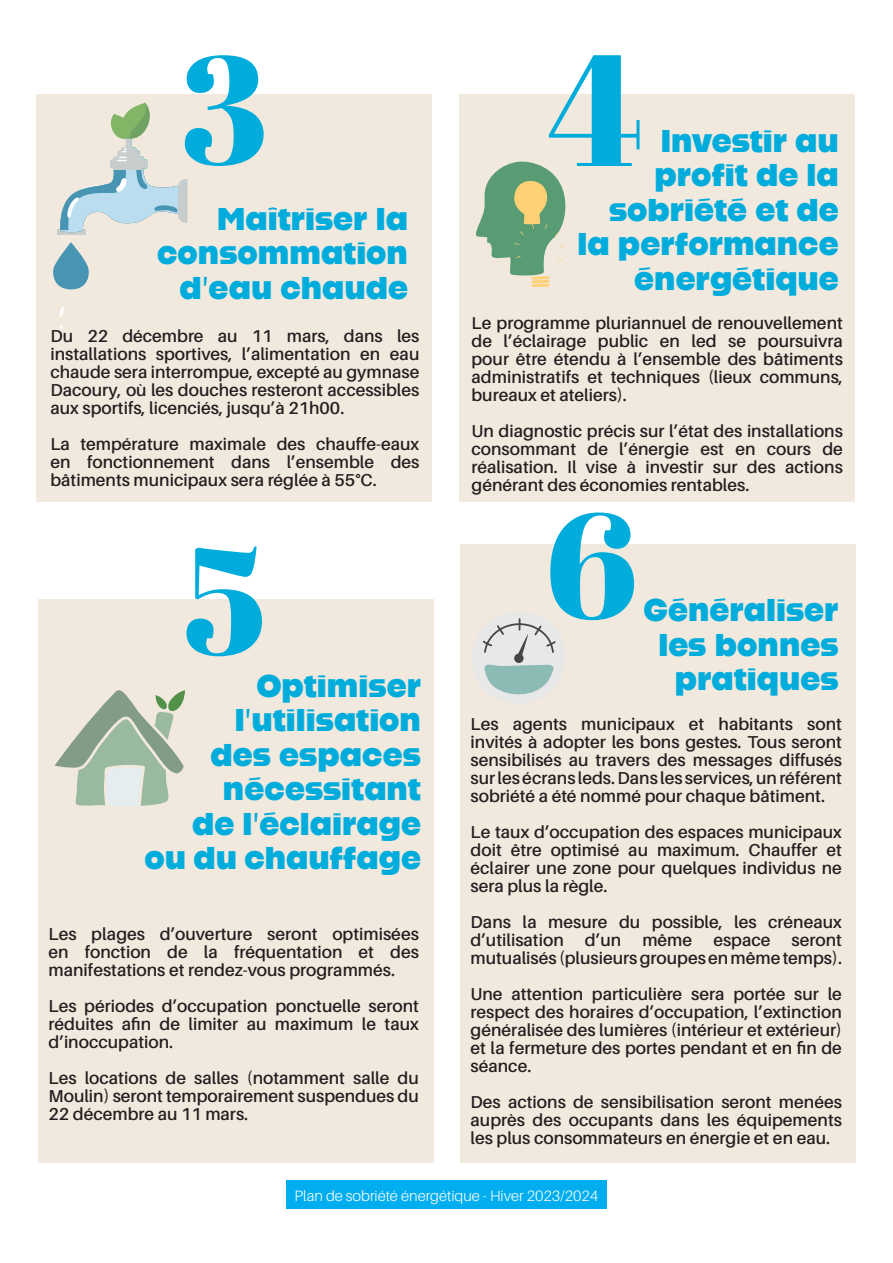
<style>
.page{position:relative;width:893px;height:1263px;background:#fff}
.page>*{position:absolute;margin:0;border:0;box-sizing:border-box;transform-origin:0 0}
.titre_paragraphe{font:31.5px/34.5px "Alfarn 2";color:#00acdb;text-align:right}
.t1{font:600 17.25px/18px "Aileron";color:#231f20;text-align:justify}
.t2{font:300 15px "Aileron";color:#fff}
</style>
<div class="page">
<div style="left:286px;top:1181px;width:321px;height:28px;background:#00aeef"></div>
<div style="left:36px;top:94px;width:395px;height:407px;background:#f2e9de"></div>
<div style="left:459px;top:94px;width:396px;height:407px;background:#f2e9de"></div>
<svg style="left:59px;top:307px;width:5px;height:10px"></svg>
<svg style="left:53px;top:242px;width:36px;height:47px"></svg>
<svg style="left:57px;top:55px;width:207px;height:180px"></svg>
<svg style="left:476px;top:55px;width:163px;height:232px"></svg>
<div style="left:38px;top:600px;width:395px;height:563px;background:#f2e9de"></div>
<svg style="left:55px;top:690px;width:130px;height:116px"></svg>
<svg style="left:186px;top:546px;width:76px;height:110px"></svg>
<div style="left:460px;top:544px;width:395px;height:619px;background:#f2e9de"></div>
<svg style="left:482px;top:512px;width:152px;height:183px"></svg>
<p class="titre_paragraphe" style="left:157px;top:201px;width:252px">Maîtriser la consommation d’eau chaude</p>
<p class="t1" style="left:50px;top:327px;width:371px">Du 22 décembre au 11 mars, dans les installations sportives, l’alimentation en eau chaude sera interrompue, excepté au gymnase Dacoury, où les douches resteront accessibles aux sportifs, licenciés, jusqu’à 21h00.</p>
<p class="t1" style="left:50px;top:435px;width:371px">La température maximale des chauffe-eaux en fonctionnement dans l’ensemble des bâtiments municipaux sera réglée à 55°C.</p>
<p class="titre_paragraphe" style="left:145px;top:667px;width:278px">Optimiser l’utilisation<br>des espaces nécessitant<br>de l’éclairage ou du chauffage</p>
<p class="t1" style="left:49px;top:925px;width:372px">Les plages d’ouverture seront optimisées en fonction de la fréquentation et des manifestations et rendez-vous programmés.</p>
<p class="t1" style="left:49px;top:997px;width:372px">Les périodes d’occupation ponctuelle seront réduites afin de limiter au maximum le taux d’inoccupation.</p>
<p class="t1" style="left:49px;top:1069px;width:372px">Les locations de salles (notamment salle du Moulin) seront temporairement suspendues du 22 décembre au 11 mars.</p>
<p class="titre_paragraphe" style="left:577px;top:123px;width:263px">Investir au profit de la sobriété et de la performance énergétique</p>
<p class="t1" style="left:471px;top:314px;width:373px">Le programme pluriannuel de renouvellement de l’éclairage public en led se poursuivra pour être étendu à l’ensemble des bâtiments administratifs et techniques (lieux communs, bureaux et ateliers).</p>
<p class="t1" style="left:471px;top:422px;width:373px">Un diagnostic précis sur l’état des installations consommant de l’énergie est en cours de réalisation. Il vise à investir sur des actions générant des économies rentables.</p>
<p class="titre_paragraphe" style="left:643px;top:592px;width:197px">Généraliser les bonnes pratiques</p>
<p class="t1" style="left:471px;top:716px;width:373px">Les agents municipaux et habitants sont invités à adopter les bons gestes. Tous seront sensibilisés au travers des messages diffusés sur les écrans leds. Dans les services, un référent sobriété a été nommé pour chaque bâtiment.</p>
<p class="t1" style="left:471px;top:824px;width:373px">Le taux d’occupation des espaces municipaux doit être optimisé au maximum. Chauffer et éclairer une zone pour quelques individus ne sera plus la règle.</p>
<p class="t1" style="left:471px;top:914px;width:373px">Dans la mesure du possible, les créneaux d’utilisation d’un même espace seront mutualisés (plusieurs groupes en même temps).</p>
<p class="t1" style="left:471px;top:986px;width:373px">Une attention particulière sera portée sur le respect des horaires d’occupation, l’extinction généralisée des lumières (intérieur et extérieur) et la fermeture des portes pendant et en fin de séance.</p>
<p class="t1" style="left:471px;top:1094px;width:373px">Des actions de sensibilisation seront menées auprès des occupants dans les équipements les plus consommateurs en énergie et en eau.</p>
<p class="t2" style="left:295px;top:1187px;width:305px">Plan de sobriété énergétique - Hiver 2023/2024</p>
</div>
